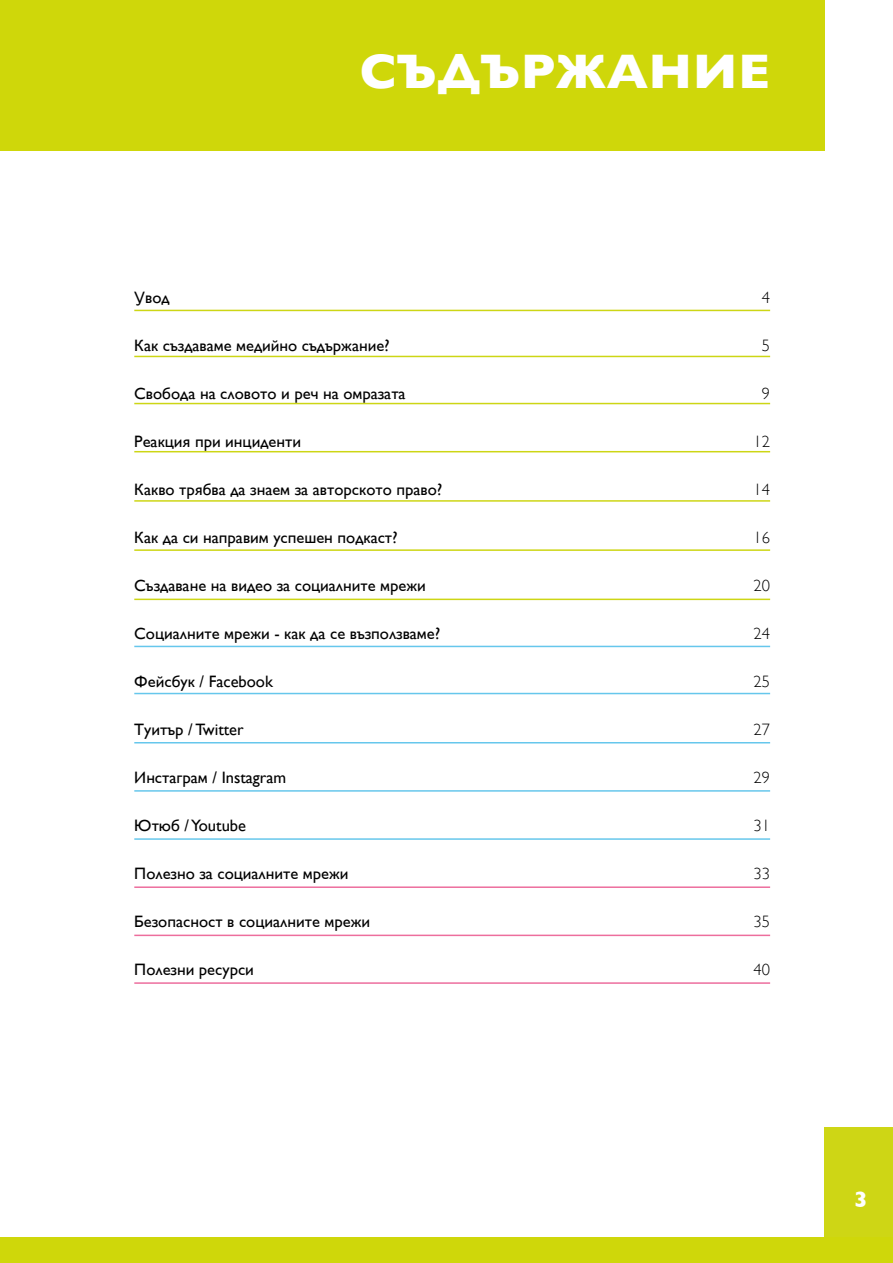
<style>
.page{position:relative;width:893px;height:1263px;background:#fff}
.page>*{position:absolute;margin:0;border:0;box-sizing:border-box;transform-origin:0 0}
.t1{font:700 49.5px "Gill Sans";letter-spacing:.01em;color:#fff}
.t2{font:700 22.5px "Gill Sans";color:#fff}
.t3{font:16.5px "Gill Sans";color:#000}
.t4{font:300 16.5px "Gill Sans";color:#000}
</style>
<div class="page">
<div style="left:825px;top:1127px;width:68px;height:136px;background:#ced615"></div>
<div style="left:0;top:1237px;width:893px;height:26px;background:#cfd70a"></div>
<div style="left:0;top:0;width:825px;height:151px;background:#cfd70a"></div>
<hr style="left:134px;top:310px;width:636px;height:1px;background:#cdd615">
<hr style="left:134px;top:356px;width:636px;height:1px;background:#cdd615">
<hr style="left:134px;top:403px;width:636px;height:1px;background:#cdd615">
<hr style="left:134px;top:451px;width:636px;height:1px;background:#cdd615">
<hr style="left:134px;top:500px;width:636px;height:2px;background:#cdd615">
<hr style="left:134px;top:549px;width:636px;height:2px;background:#cdd615">
<hr style="left:134px;top:599px;width:636px;height:1px;background:#cdd615">
<hr style="left:134px;top:646px;width:636px;height:1px;background:#66c7ec">
<hr style="left:134px;top:693px;width:636px;height:1px;background:#66c7ec">
<hr style="left:134px;top:742px;width:636px;height:1px;background:#66c7ec">
<hr style="left:134px;top:790px;width:636px;height:2px;background:#66c7ec">
<hr style="left:134px;top:838px;width:636px;height:2px;background:#66c7ec">
<hr style="left:134px;top:886px;width:636px;height:2px;background:#ed6e9d">
<hr style="left:134px;top:935px;width:636px;height:1px;background:#ed6e9d">
<hr style="left:134px;top:982px;width:636px;height:2px;background:#ed6e9d">
<h1 class="t1" style="left:360px;top:32px;width:412px">СЪДЪРЖАНИЕ</h1>
<p class="t3" style="left:134px;top:287px;width:37px">Увод</p>
<p class="t3" style="left:134px;top:335px;width:257px">Как създаваме медийно съдържание?</p>
<p class="t3" style="left:134px;top:383px;width:273px">Свобода на словото и реч на омразата</p>
<p class="t3" style="left:134px;top:431px;width:168px">Реакция при инциденти</p>
<p class="t3" style="left:134px;top:479px;width:310px">Какво трябва да знаем за авторското право?</p>
<p class="t3" style="left:134px;top:527px;width:265px">Как да си направим успешен подкаст?</p>
<p class="t3" style="left:134px;top:575px;width:293px">Създаване на видео за социалните мрежи</p>
<p class="t3" style="left:134px;top:623px;width:307px">Социалните мрежи - как да се възползваме?</p>
<p class="t3" style="left:134px;top:671px;width:140px">Фейсбук / Facebook</p>
<p class="t3" style="left:134px;top:719px;width:111px">Туитър / Twitter</p>
<p class="t3" style="left:134px;top:767px;width:153px">Инстаграм / Instagram</p>
<p class="t3" style="left:134px;top:815px;width:113px">Ютюб / Youtube</p>
<p class="t3" style="left:134px;top:863px;width:216px">Полезно за социалните мрежи</p>
<p class="t3" style="left:134px;top:911px;width:237px">Безопасност в социалните мрежи</p>
<p class="t3" style="left:134px;top:959px;width:121px">Полезни ресурси</p>
<p class="t4" style="left:762px;top:284px;width:10px">4</p>
<p class="t4" style="left:762px;top:332px;width:10px">5</p>
<p class="t4" style="left:762px;top:380px;width:10px">9</p>
<p class="t4" style="left:754px;top:428px;width:18px">12</p>
<p class="t4" style="left:754px;top:476px;width:18px">14</p>
<p class="t4" style="left:754px;top:524px;width:18px">16</p>
<p class="t4" style="left:754px;top:572px;width:18px">20</p>
<p class="t4" style="left:754px;top:620px;width:18px">24</p>
<p class="t4" style="left:754px;top:668px;width:18px">25</p>
<p class="t4" style="left:754px;top:716px;width:18px">27</p>
<p class="t4" style="left:754px;top:764px;width:18px">29</p>
<p class="t4" style="left:754px;top:812px;width:18px">31</p>
<p class="t4" style="left:754px;top:860px;width:18px">33</p>
<p class="t4" style="left:754px;top:908px;width:18px">35</p>
<p class="t4" style="left:754px;top:956px;width:18px">40</p>
<h2 class="t2" style="left:854px;top:1182px;width:15px">3</h2>
</div>
